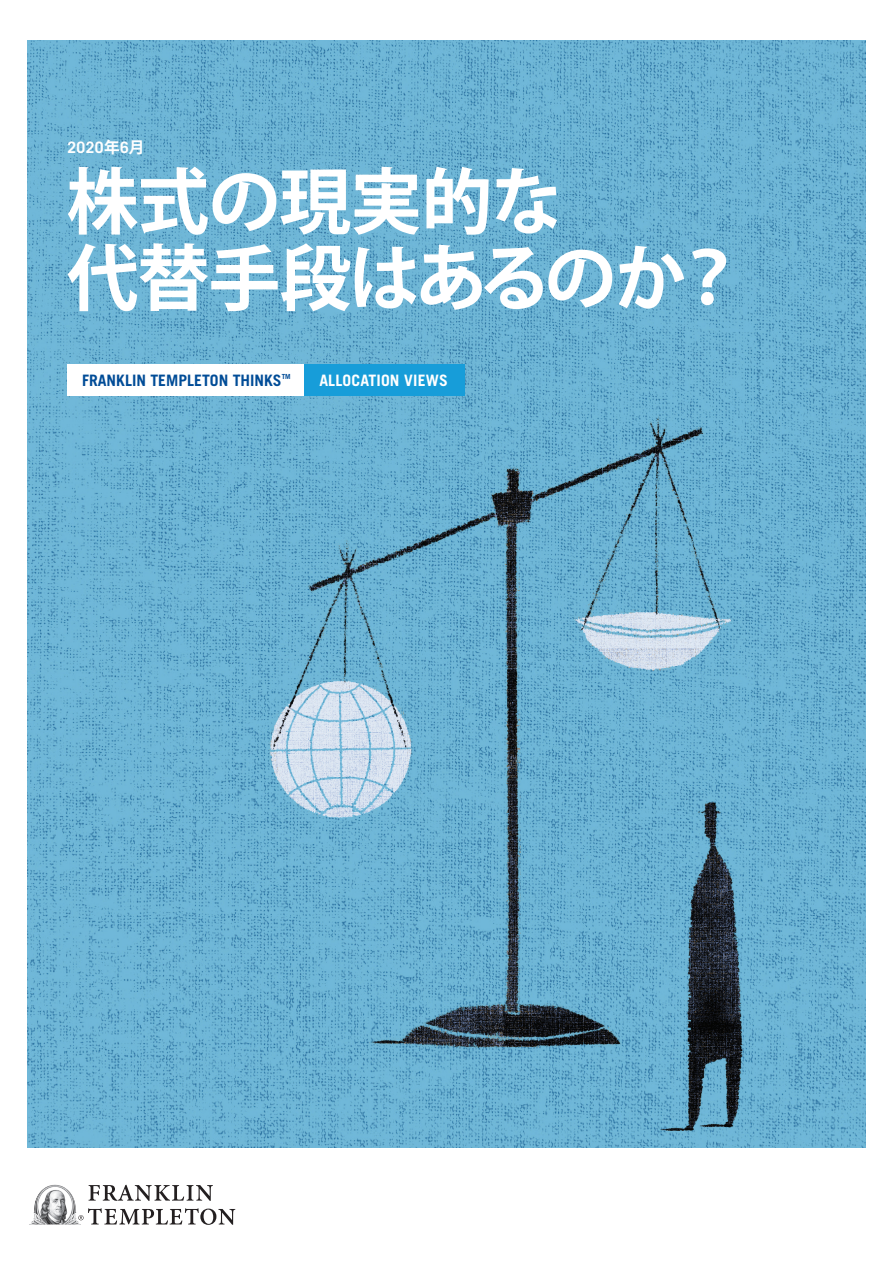
<style>
.page{position:relative;width:893px;height:1263px;background:#fff}
.page>*{position:absolute;margin:0;border:0;box-sizing:border-box;transform-origin:0 0}
.t1{font:700 72px/76.5px "Koz Go Pro";letter-spacing:-.015em;color:#fff}
.t2{font:700 15.75px "Trade Gothic LT Std";color:#004c97}
.t3{font:700 15.75px "Trade Gothic LT Std";letter-spacing:.01em;color:#fff}
.t4{font:700 7.05px "Trade Gothic LT Std";color:#004c97}
.s1{font-family:"Koz Go Pro"}
</style>
<div class="page">
<img style="left:28px;top:40px;width:837px;height:1108px">
<div style="left:68px;top:365px;width:236px;height:31px;background:#fff"></div>
<div style="left:304px;top:365px;width:161px;height:31px;background:#179dd9"></div>
<svg style="left:89px;top:1185px;width:124px;height:16px"></svg>
<svg style="left:78px;top:1208px;width:157px;height:17px"></svg>
<img style="left:31px;top:1185px;width:50px;height:39px">
<p class="t3" style="left:67px;top:137px;width:79px">2020<span class="s1">年</span>6<span class="s1">月</span></p>
<p class="t1" style="left:67px;top:168px;width:680px">株式の現実的な<br>代替手段はあるのか？</p>
<p class="t2" style="left:82px;top:371px;width:201px">FRANKLIN TEMPLETON THINKS</p>
<p class="t4" style="left:282px;top:372px;width:10px">TM</p>
<p class="t3" style="left:319px;top:371px;width:130px">ALLOCATION VIEWS</p>
</div>
